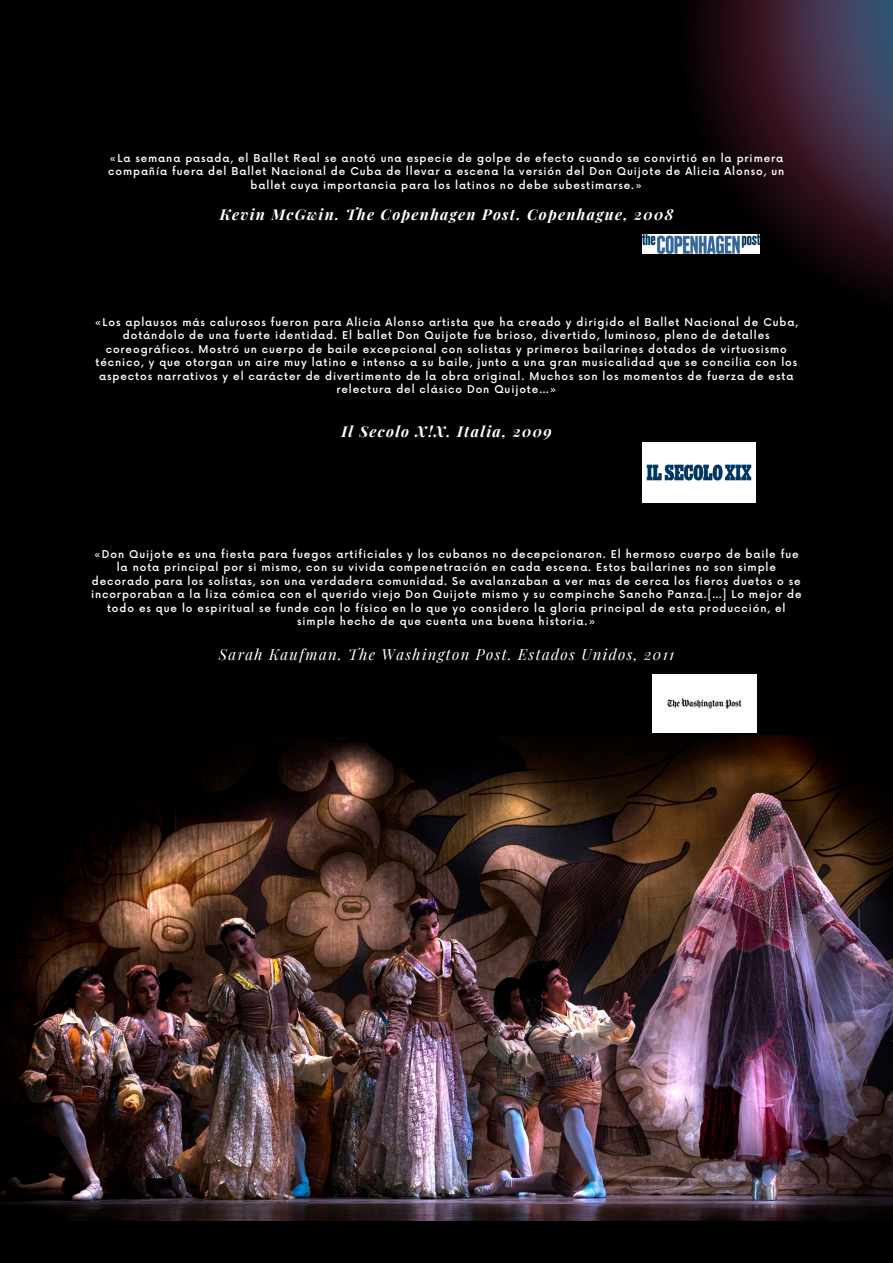
<style>
.page{position:relative;width:893px;height:1263px;background:#000}
.page>*{position:absolute;margin:0;border:0;box-sizing:border-box;transform-origin:0 0}
.t1{font:italic 700 15px "Playfair Display";letter-spacing:.085em;color:#fff}
.t2{font:italic 15px "Playfair Display";letter-spacing:.085em;color:#fff}
.t3{font:500 10.5px/13.5px "Now";letter-spacing:.085em;color:#fff;text-align:center}
</style>
<div class="page">
<svg style="left:642px;top:0;width:69px;height:254px"></svg>
<svg style="left:711px;top:0;width:182px;height:297px"></svg>
<img style="left:0;top:736px;width:893px;height:484px">
<img style="left:643px;top:235px;width:116px;height:18px">
<img style="left:643px;top:443px;width:113px;height:59px">
<img style="left:652px;top:675px;width:104px;height:58px">
<p class="t3" style="left:108px;top:152px;width:677px">«La semana pasada, el Ballet Real se anotó una especie de golpe de efecto cuando se convirtió en la primera compañía fuera del Ballet Nacional de Cuba de llevar a escena la versión del Don Quijote de Alicia Alonso, un ballet cuya importancia para los latinos no debe subestimarse.»</p>
<h1 class="t1" style="left:220px;top:203px;width:455px">Kevin McGwin. The Copenhagen Post. Copenhague, 2008</h1>
<p class="t3" style="left:94px;top:316px;width:705px">«Los aplausos más calurosos fueron para Alicia Alonso artista que ha creado y dirigido el Ballet Nacional de Cuba, dotándolo de una fuerte identidad. El ballet Don Quijote fue brioso, divertido, luminoso, pleno de detalles coreográficos. Mostró un cuerpo de baile excepcional con solistas y primeros bailarines dotados de virtuosismo técnico, y que otorgan un aire muy latino e intenso a su baile, junto a una gran musicalidad que se concilia con los aspectos narrativos y el carácter de divertimento de la obra original. Muchos son los momentos de fuerza de esta relectura del clásico Don Quijote…»</p>
<h1 class="t1" style="left:341px;top:421px;width:212px">Il Secolo X!X. Italia, 2009</h1>
<p class="t3" style="left:91px;top:548px;width:712px">«Don Quijote es una fiesta para fuegos artificiales y los cubanos no decepcionaron. El hermoso cuerpo de baile fue la nota principal por si mismo, con su vivida compenetración en cada escena. Estos bailarines no son simple decorado para los solistas, son una verdadera comunidad. Se avalanzaban a ver mas de cerca los fieros duetos o se incorporaban a la liza cómica con el querido viejo Don Quijote mismo y su compinche Sancho Panza.[…] Lo mejor de todo es que lo espiritual se funde con lo físico en lo que yo considero la gloria principal de esta producción, el simple hecho de que cuenta una buena historia.»</p>
<h1 class="t2" style="left:219px;top:643px;width:457px">Sarah Kaufman. The Washington Post. Estados Unidos, 2011</h1>
</div>
